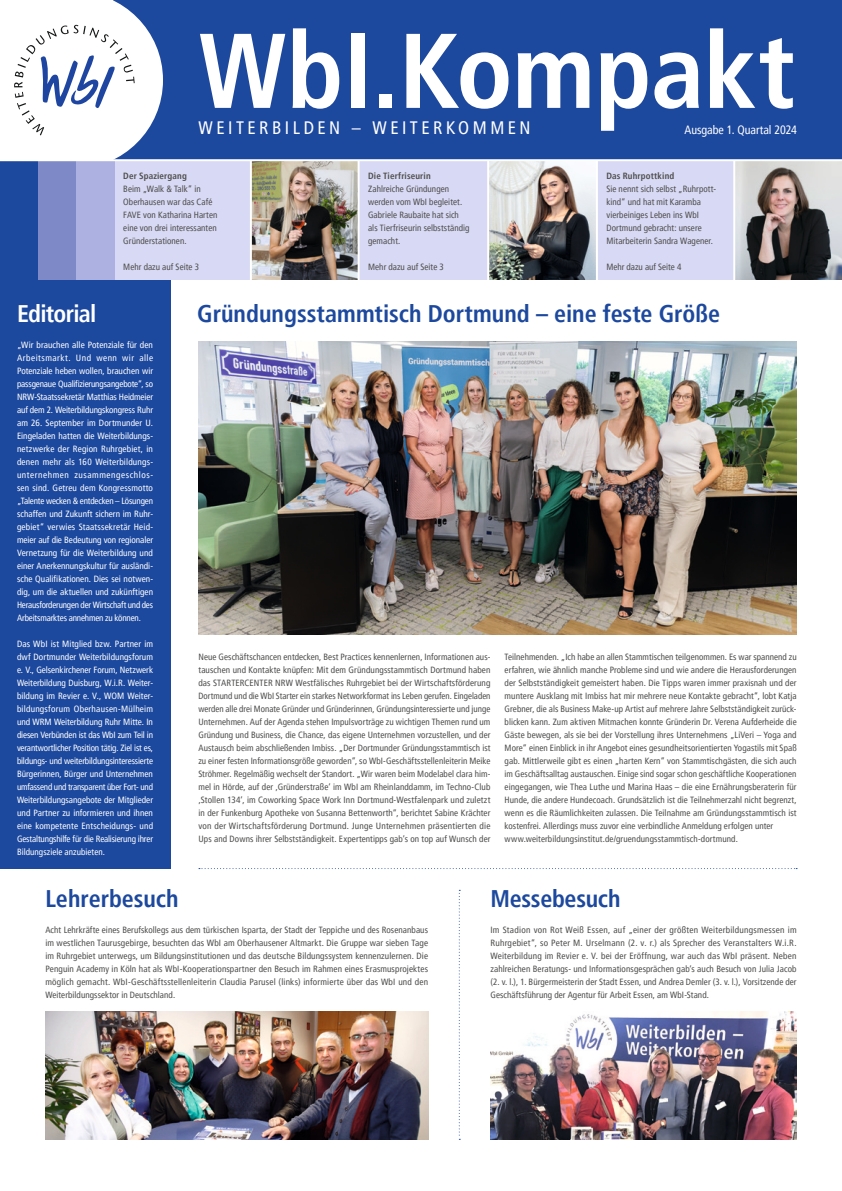
<style>
.page{position:relative;width:842px;height:1191px;background:#fff}
.page>*{position:absolute;margin:0;border:0;box-sizing:border-box;transform-origin:0 0}
.t1{font:700 condensed 106px "Frutiger LT Pro";letter-spacing:-.005em;color:#fff}
.t2{font:700 condensed 24px "Frutiger LT Pro";letter-spacing:-.005em;color:#1c489e}
.t3{font:700 condensed 24px "Frutiger LT Pro";letter-spacing:-.03em;color:#fff}
.t4{font:condensed 18px "Frutiger LT Pro";letter-spacing:.195em;color:#fff}
.t5{font:condensed 12px "Frutiger LT Pro";letter-spacing:-.005em;color:#fff}
.t6{font:condensed 9px/13px "Frutiger LT Pro";letter-spacing:.01em;color:#4e4e4d}
.t7{font:condensed 9px/13px "Frutiger LT Pro";letter-spacing:-.015em;color:#fff;text-align:justify}
.t8{font:700 condensed 9px "Frutiger LT Pro";letter-spacing:.015em;color:#4e4e4d}
</style>
<div class="page">
<img style="left:198px;top:342px;width:599px;height:292px">
<div style="left:0;top:0;width:842px;height:160px;background:#1c489e"></div>
<svg style="left:0;top:0;width:163px;height:159px;background:#dbe1ed"></svg>
<svg style="left:459px;top:890px;width:1px;height:249px"></svg>
<svg style="left:199px;top:868px;width:598px;height:1px"></svg>
<div style="left:0;top:160px;width:170px;height:708px;background:#1c489e"></div>
<div style="left:40px;top:160px;width:802px;height:119px;background:#d8d9f4"></div>
<div style="left:38px;top:160px;width:39px;height:119px;background:#7e89c8"></div>
<div style="left:77px;top:160px;width:38px;height:119px;background:#adb1e1"></div>
<img style="left:252px;top:161px;width:106px;height:118px">
<img style="left:489px;top:161px;width:107px;height:118px">
<img style="left:735px;top:161px;width:107px;height:118px">
<hr style="left:358px;top:160px;width:2px;height:122px;background:#fff">
<hr style="left:250px;top:160px;width:2px;height:122px;background:#fff">
<hr style="left:596px;top:160px;width:2px;height:122px;background:#fff">
<hr style="left:487px;top:160px;width:2px;height:122px;background:#fff">
<hr style="left:733px;top:160px;width:2px;height:122px;background:#fff">
<hr style="left:0;top:159px;width:842px;height:2px;background:#fff">
<img style="left:45px;top:1011px;width:383px;height:129px">
<img style="left:490px;top:1011px;width:307px;height:129px">
<h1 class="t1" style="left:198px;top:8px;width:598px">WbI.Kompakt</h1>
<h3 class="t4" style="left:198px;top:117px;width:334px">WEITERBILDEN – WEITERKOMMEN</h3>
<h3 class="t5" style="left:684px;top:123px;width:114px">Ausgabe 1. Quartal 2024</h3>
<p class="t8" style="left:368px;top:171px;width:64px">Die Tierfriseurin</p>
<p class="t6" style="left:368px;top:182px;width:103px">Zahlreiche Gründungen werden vom WbI begleitet.<br>Gabriele Raubaite hat sich als Tierfriseurin selbstständig gemacht.</p>
<p class="t6" style="left:368px;top:260px;width:77px">Mehr dazu auf Seite 3</p>
<p class="t8" style="left:606px;top:171px;width:69px">Das Ruhrpottkind</p>
<p class="t6" style="left:606px;top:182px;width:111px">Sie nennt sich selbst „Ruhrpott&shy;kind“ und hat mit Karamba vierbeiniges Leben ins WbI<br>Dortmund gebracht: unsere<br>Mitarbeiterin Sandra Wagener.</p>
<p class="t6" style="left:606px;top:260px;width:76px">Mehr dazu auf Seite 4</p>
<h2 class="t2" style="left:197px;top:299px;width:524px">Gründungsstammtisch Dortmund – eine feste Größe</h2>
<p class="t8" style="left:123px;top:171px;width:65px">Der Spaziergang</p>
<p class="t6" style="left:123px;top:182px;width:96px">Beim „Walk &amp; Talk“ in<br>Oberhausen war das Café<br>FAVE von Katharina Harten eine von drei interessanten<br>Gründerstationen.</p>
<p class="t6" style="left:123px;top:260px;width:77px">Mehr dazu auf Seite 3</p>
<h2 class="t3" style="left:17px;top:299px;width:81px">Editorial</h2>
<p class="t7" style="left:17px;top:338px;width:138px">„Wir brauchen alle Potenziale für den Arbeitsmarkt. Und wenn wir alle Potenziale heben wollen, brauchen wir passgenaue Qualifizierungsangebote“, so NRW-Staatssekretär Matthias Heidmeier auf dem 2. Weiterbildungskongress Ruhr am 26. September im Dortmunder U.<br>Eingeladen hatten die Weiterbildungs&shy;netzwerke der Region Ruhrgebiet, in denen mehr als 160 Weiterbildungs&shy;unternehmen zusammengeschlos&shy;sen sind. Getreu dem Kongressmotto „Talente wecken &amp; entdecken – Lösungen schaffen und Zukunft sichern im Ruhr&shy;gebiet“ verwies Staatssekretär Heid&shy;meier auf die Bedeutung von regionaler Vernetzung für die Weiterbildung und einer Anerkennungskultur für ausländi&shy;sche Qualifikationen. Dies sei notwen&shy;dig, um die aktuellen und zukünftigen Herausforderungen der Wirtschaft und des Arbeitsmarktes annehmen zu können.</p>
<p class="t7" style="left:17px;top:637px;width:138px">Das WbI ist Mitglied bzw. Partner im dwf Dortmunder Weiterbildungsforum e. V., Gelsenkirchener Forum, Netzwerk Weiterbildung Duisburg, W.i.R. Weiter&shy;bildung im Revier e. V., WOM Weiter&shy;bildungsforum Oberhausen-Mülheim und WRM Weiterbildung Ruhr Mitte. In diesen Verbünden ist das WbI zum Teil in verantwortlicher Position tätig. Ziel ist es, bildungs- und weiterbildungsinteressierte Bürgerinnen, Bürger und Unternehmen umfassend und transparent über Fort- und Weiterbildungsangebote der Mitglieder und Partner zu informieren und ihnen eine kompetente Entscheidungs- und Gestaltungshilfe für die Realisierung ihrer Bildungsziele anzubieten.</p>
<p class="t6" style="left:198px;top:650px;width:294px;text-align:justify">Neue Geschäftschancen entdecken, Best Practices kennenlernen, Informationen aus&shy;tauschen und Kontakte knüpfen: Mit dem Gründungsstammtisch Dortmund haben das STARTERCENTER NRW Westfälisches Ruhrgebiet bei der Wirtschaftsförderung Dortmund und die WbI Starter ein starkes Networkformat ins Leben gerufen. Eingeladen werden alle drei Monate Gründer und Gründerinnen, Gründungsinteressierte und junge Unternehmen. Auf der Agenda stehen Impulsvorträge zu wichtigen Themen rund um Gründung und Business, die Chance, das eigene Unternehmen vorzustellen, und der Austausch beim abschließenden Imbiss. „Der Dortmunder Gründungsstammtisch ist zu einer festen Informationsgröße geworden“, so WbI-Geschäftsstellenleiterin Meike Ströhmer. Regelmäßig wechselt der Standort. „Wir waren beim Modelabel clara him&shy;mel in Hörde, auf der ‚Gründerstraße‘ im WbI am Rheinlanddamm, im Techno-Club ‚Stollen 134‘, im Coworking Space Work Inn Dortmund-Westfalenpark und zuletzt in der Funkenburg Apotheke von Susanna Bettenworth“, berichtet Sabine Krächter von der Wirtschaftsförderung Dortmund. Junge Unternehmen präsentierten die Ups and Downs ihrer Selbstständigkeit. Expertentipps gab’s on top auf Wunsch der</p>
<p class="t6" style="left:505px;top:650px;width:294px">Teilnehmenden. „Ich habe an allen Stammtischen teilgenommen. Es war spannend zu erfahren, wie ähnlich manche Probleme sind und wie andere die Herausforderungen der Selbstständigkeit gemeistert haben. Die Tipps waren immer praxisnah und der muntere Ausklang mit Imbiss hat mir mehrere neue Kontakte gebracht“, lobt Katja Grebner, die als Business Make-up Artist auf mehrere Jahre Selbstständigkeit zurück&shy;blicken kann. Zum aktiven Mitmachen konnte Gründerin Dr. Verena Aufderheide die Gäste bewegen, als sie bei der Vorstellung ihres Unternehmens „LiVeri – Yoga and More“ einen Einblick in ihr Angebot eines gesundheitsorientierten Yogastils mit Spaß gab. Mittlerweile gibt es einen „harten Kern“ von Stammtischgästen, die sich auch im Geschäftsalltag austauschen. Einige sind sogar schon geschäftliche Kooperationen eingegangen, wie Thea Luthe und Marina Haas – die eine Ernährungsberaterin für Hunde, die andere Hundecoach. Grundsätzlich ist die Teilnehmerzahl nicht begrenzt, wenn es die Räumlichkeiten zulassen. Die Teilnahme am Gründungsstammtisch ist kostenfrei. Allerdings muss zuvor eine verbindliche Anmeldung erfolgen unter www.weiterbildungsinstitut.de/gruendungsstammtisch-dortmund.</p>
<h2 class="t2" style="left:45px;top:884px;width:135px">Lehrerbesuch</h2>
<h2 class="t2" style="left:490px;top:884px;width:132px">Messebesuch</h2>
<p class="t6" style="left:45px;top:923px;width:384px;text-align:justify">Acht Lehrkräfte eines Berufskollegs aus dem türkischen Isparta, der Stadt der Teppiche und des Rosenanbaus im westlichen Taurusgebirge, besuchten das WbI am Oberhausener Altmarkt. Die Gruppe war sieben Tage im Ruhrgebiet unterwegs, um Bildungsinstitutionen und das deutsche Bildungssystem kennenzulernen. Die Penguin Academy in Köln hat als WbI-Kooperationspartner den Besuch im Rahmen eines Erasmusprojektes möglich gemacht. WbI-Geschäftsstellenleiterin Claudia Parusel (links) informierte über das WbI und den Weiterbildungssektor in Deutschland.</p>
<p class="t6" style="left:490px;top:923px;width:308px;text-align:justify">Im Stadion von Rot Weiß Essen, auf „einer der größten Weiterbildungsmessen im Ruhrgebiet“, so Peter M. Urselmann (2. v. r.) als Sprecher des Veranstalters W.i.R.<br>Weiterbildung im Revier e. V. bei der Eröffnung, war auch das WbI präsent. Neben zahlreichen Beratungs- und Informationsgesprächen gab‘s auch Besuch von Julia Jacob (2. v. l.), 1. Bürgermeisterin der Stadt Essen, und Andrea Demler (3. v. l.), Vorsitzende der Geschäftsführung der Agentur für Arbeit Essen, am WbI-Stand.</p>
</div>
